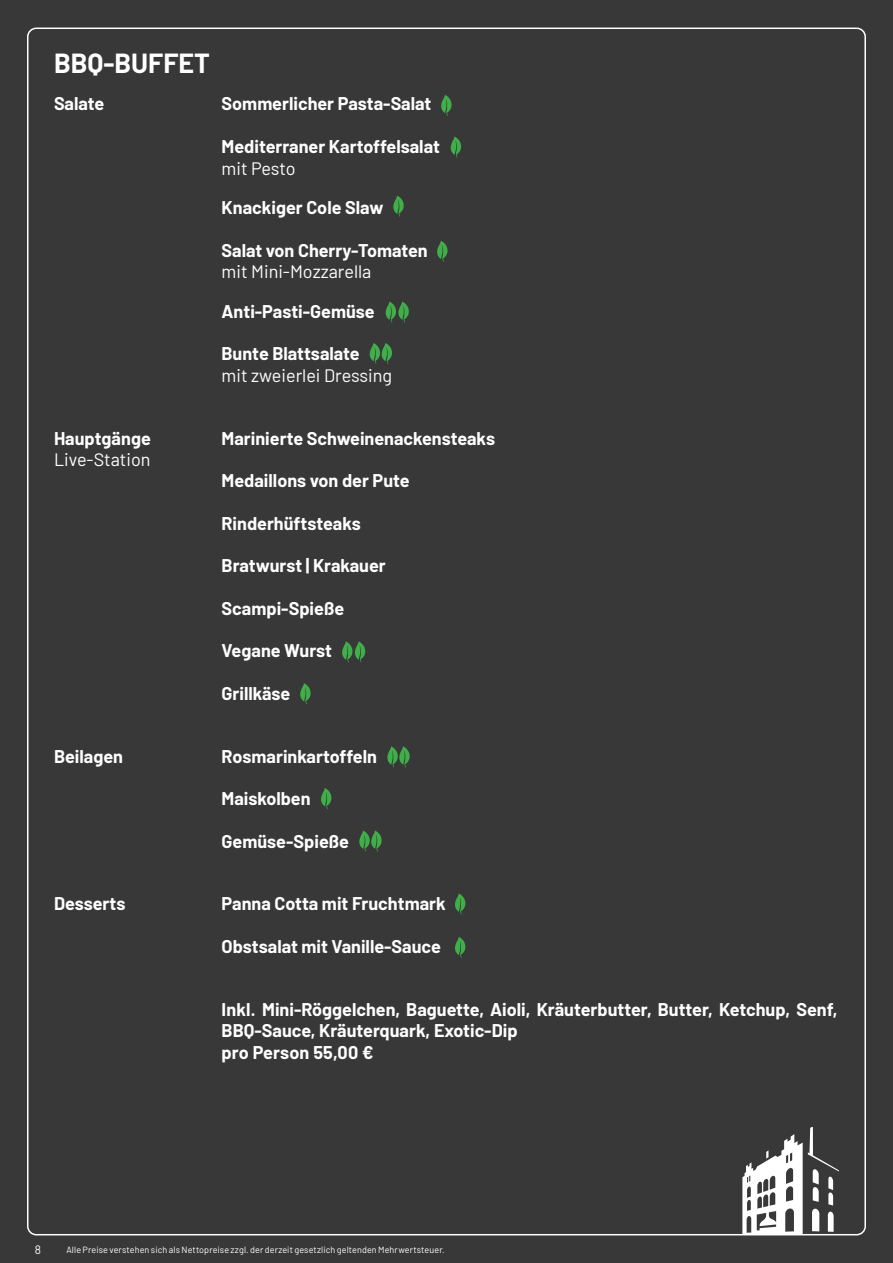
<style>
.page{position:relative;width:893px;height:1263px;background:#383839}
.page>*{position:absolute;margin:0;border:0;box-sizing:border-box;transform-origin:0 0}
.t1{font:700 27px "Barlow";color:#fff}
.t2{font:700 18px/21.6px "Barlow";color:#fff}
.t3{font:18px "Barlow";color:#fff}
.t4{font:12px "Barlow";color:#fff}
.t5{font:9px "Barlow";letter-spacing:.01em;color:#fff}
</style>
<div class="page">
<svg style="left:742px;top:1127px;width:97px;height:107px"></svg>
<svg style="left:455px;top:937px;width:10px;height:21px"></svg>
<svg style="left:300px;top:683px;width:11px;height:21px"></svg>
<svg style="left:455px;top:893px;width:10px;height:22px"></svg>
<svg style="left:359px;top:830px;width:23px;height:22px"></svg>
<svg style="left:441px;top:95px;width:11px;height:21px"></svg>
<svg style="left:321px;top:788px;width:10px;height:21px"></svg>
<svg style="left:393px;top:196px;width:11px;height:21px"></svg>
<svg style="left:386px;top:301px;width:23px;height:22px"></svg>
<svg style="left:437px;top:241px;width:11px;height:21px"></svg>
<svg style="left:451px;top:136px;width:10px;height:22px"></svg>
<svg style="left:342px;top:641px;width:23px;height:22px"></svg>
<svg style="left:387px;top:746px;width:23px;height:21px"></svg>
<svg style="left:370px;top:343px;width:22px;height:21px"></svg>
<p class="t1" style="left:54px;top:43px;width:158px">BBQ-BUFFET</p>
<p class="t2" style="left:54px;top:92px;width:52px">Salate</p>
<p class="t2" style="left:222px;top:92px;width:211px">Sommerlicher Pasta-Salat</p>
<p class="t2" style="left:222px;top:134px;width:220px">Mediterraner Kartoffelsalat</p>
<p class="t3" style="left:222px;top:155px;width:76px">mit Pesto</p>
<p class="t2" style="left:222px;top:195px;width:164px">Knackiger Cole Slaw</p>
<p class="t2" style="left:222px;top:238px;width:208px">Salat von Cherry-Tomaten</p>
<p class="t3" style="left:222px;top:259px;width:151px">mit Mini-Mozzarella</p>
<p class="t2" style="left:222px;top:299px;width:155px">Anti-Pasti-Gemüse</p>
<p class="t2" style="left:222px;top:342px;width:140px">Bunte Blattsalate</p>
<p class="t3" style="left:222px;top:362px;width:172px">mit zweierlei Dressing</p>
<p class="t2" style="left:54px;top:426px;width:98px">Hauptgänge</p>
<p class="t3" style="left:54px;top:447px;width:98px">Live-Station</p>
<p class="t2" style="left:222px;top:426px;width:275px">Marinierte Schweinenackensteaks</p>
<p class="t2" style="left:222px;top:468px;width:190px">Medaillons von der Pute</p>
<p class="t2" style="left:222px;top:511px;width:141px">Rinderhüftsteaks</p>
<p class="t2" style="left:222px;top:554px;width:166px">Bratwurst | Krakauer</p>
<p class="t2" style="left:222px;top:596px;width:124px">Scampi-Spieße</p>
<p class="t2" style="left:222px;top:639px;width:112px">Vegane Wurst</p>
<p class="t2" style="left:222px;top:681px;width:70px">Grillkäse</p>
<p class="t2" style="left:54px;top:744px;width:71px">Beilagen</p>
<p class="t2" style="left:222px;top:744px;width:157px">Rosmarinkartoffeln</p>
<p class="t2" style="left:222px;top:786px;width:91px">Maiskolben</p>
<p class="t2" style="left:222px;top:829px;width:129px">Gemüse-Spieße</p>
<p class="t2" style="left:54px;top:891px;width:73px">Desserts</p>
<p class="t2" style="left:222px;top:891px;width:226px">Panna Cotta mit Fruchtmark</p>
<p class="t2" style="left:222px;top:934px;width:221px">Obstsalat mit Vanille-Sauce</p>
<p class="t2" style="left:222px;top:997px;width:617px">Inkl. Mini-Röggelchen, Baguette, Aioli, Kräuterbutter, Butter, Ketchup, Senf,<br>BBQ-Sauce, Kräuterquark, Exotic-Dip</p>
<p class="t2" style="left:222px;top:1040px;width:154px">pro Person 55,00 €</p>
<p class="t4" style="left:35px;top:1241px;width:8px">8</p>
<p class="t5" style="left:66px;top:1243px;width:380px">Alle Preise verstehen sich als Nettopreise zzgl. der derzeit gesetzlich geltenden Mehrwertsteuer.</p>
</div>
